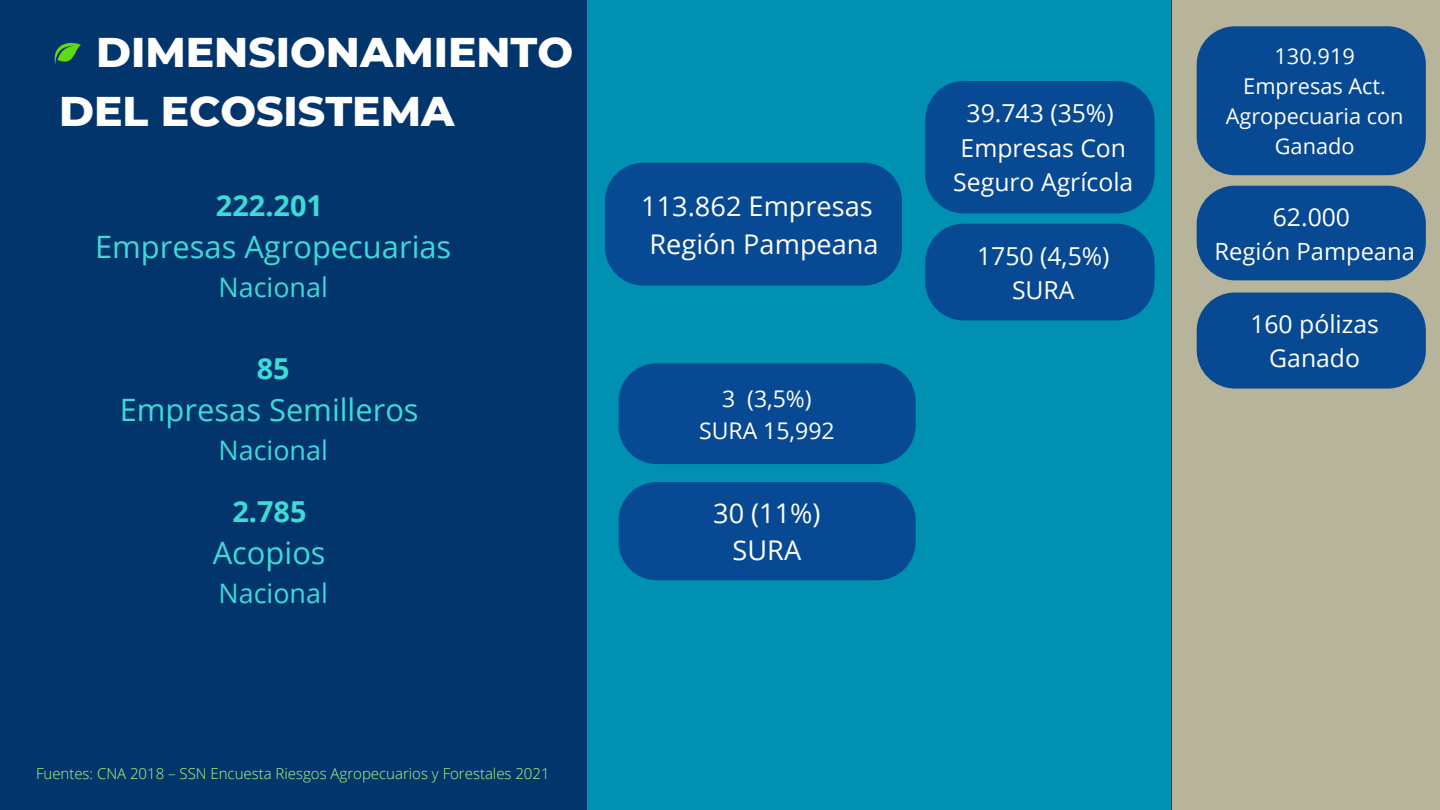
<style>
.page{position:relative;width:1440px;height:810px;background:#03356d}
.page>*{position:absolute;margin:0;border:0;box-sizing:border-box;transform-origin:0 0}
.t1{font:800 42.3px/59.2px "Montserrat";color:#fff}
.t2{font:30.9px "Open Sans";color:#3edad8}
.t3{font:700 28.9px "Open Sans";color:#3edad8}
.t4{font:27.2px/37.6px "Open Sans";color:#fff;text-align:center}
.t5{font:26.9px "Open Sans";color:#3edad8}
.t6{font:24.8px/34.6px "Open Sans";color:#fff;text-align:center}
.t7{font:23.8px "Open Sans";color:#fff}
.t8{font:23px/31.9px "Open Sans";color:#fff;text-align:center}
.t9{font:21.8px/30px "Open Sans";color:#fff;text-align:center}
.t10{font:300 15px "Open Sans";color:#acff7a}
</style>
<div class="page">
<div style="left:588px;top:0;width:583px;height:810px;background:#0090b1"></div>
<div style="left:605px;top:163px;width:297px;height:123px;background:#074993;border-radius:38px"></div>
<div style="left:925px;top:81px;width:230px;height:132px;background:#074993;border-radius:38px"></div>
<div style="left:925px;top:224px;width:230px;height:96px;background:#074993;border-radius:38px"></div>
<div style="left:619px;top:363px;width:297px;height:101px;background:#074993;border-radius:38px"></div>
<div style="left:619px;top:482px;width:297px;height:98px;background:#074993;border-radius:38px"></div>
<svg style="left:54px;top:42px;width:27px;height:22px"></svg>
<div style="left:1172px;top:0;width:268px;height:810px;background:#b6b49b"></div>
<div style="left:1197px;top:26px;width:229px;height:149px;background:#074993;border-radius:38px"></div>
<div style="left:1197px;top:186px;width:229px;height:94px;background:#074993;border-radius:38px"></div>
<div style="left:1197px;top:293px;width:229px;height:96px;background:#074993;border-radius:38px"></div>
<h1 class="t1" style="left:59px;top:22px;width:516px;text-indent:37px">DIMENSIONAMIENTO<br>DEL ECOSISTEMA</h1>
<p class="t3" style="left:216px;top:185px;width:109px">222.201</p>
<p class="t2" style="left:95px;top:225px;width:358px">Empresas Agropecuarias</p>
<p class="t5" style="left:219px;top:268px;width:111px">Nacional</p>
<p class="t3" style="left:257px;top:348px;width:34px">85</p>
<p class="t2" style="left:120px;top:388px;width:300px">Empresas Semilleros</p>
<p class="t5" style="left:219px;top:431px;width:111px">Nacional</p>
<p class="t3" style="left:232px;top:492px;width:76px">2.785</p>
<p class="t2" style="left:213px;top:531px;width:114px">Acopios</p>
<p class="t5" style="left:219px;top:575px;width:111px">Nacional</p>
<p class="t10" style="left:36px;top:763px;width:515px">Fuentes: CNA 2018 – SSN Encuesta Riesgos Agropecuarios y Forestales 2021</p>
<p class="t4" style="left:641px;top:187px;width:239px">113.862 Empresas<br>Región Pampeana</p>
<p class="t8" style="left:699px;top:382px;width:137px">3 (3,5%)<br>SURA 15,992</p>
<p class="t4" style="left:713px;top:493px;width:109px">30 (11%)<br>SURA</p>
<p class="t6" style="left:953px;top:95px;width:182px">39.743 (35%)<br>Empresas Con<br>Seguro Agrícola</p>
<p class="t6" style="left:977px;top:238px;width:134px">1750 (4,5%)<br>SURA</p>
<p class="t9" style="left:1226px;top:41px;width:179px">130.919<br>Empresas Act.<br>Agropecuaria con<br>Ganado</p>
<p class="t6" style="left:1273px;top:199px;width:79px">62.000</p>
<p class="t7" style="left:1214px;top:234px;width:202px">Región Pampeana</p>
<p class="t6" style="left:1250px;top:306px;width:130px">160 pólizas<br>Ganado</p>
</div>
